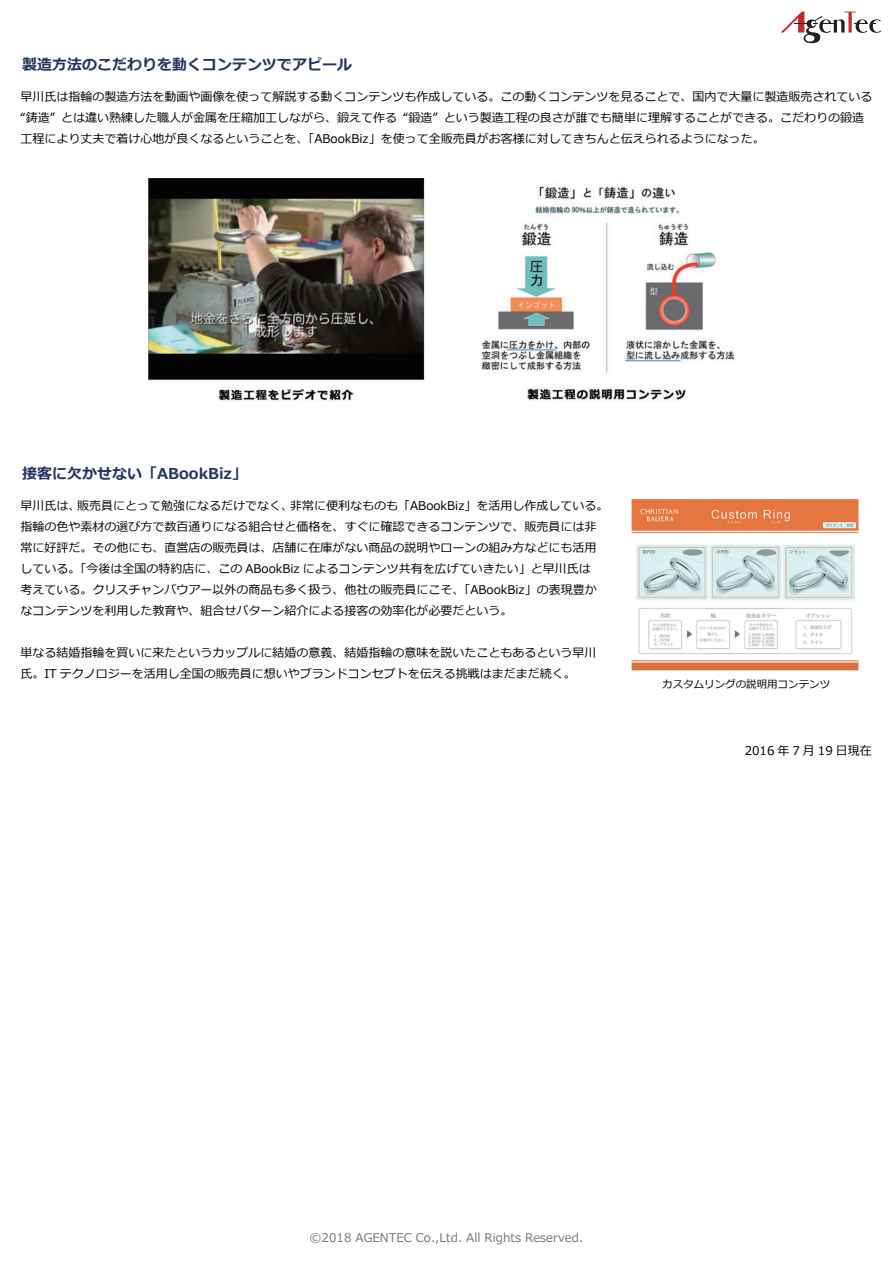
<style>
.page{position:relative;width:893px;height:1263px;background:#fff}
.page>*{position:absolute;margin:0;border:0;box-sizing:border-box;transform-origin:0 0}
.t1{font:700 15px "Meiryo";color:#25375f}
.t2{font:12px/21px "Meiryo";color:#000}
.t3{font:12px "Meiryo";color:#757679}
.t4{font:10.5px "Meiryo";color:#000}
</style>
<div class="page">
<svg style="left:781px;top:12px;width:100px;height:31px"></svg>
<img style="left:631px;top:500px;width:228px;height:170px">
<img style="left:149px;top:178px;width:586px;height:223px">
<p class="t1" style="left:22px;top:54px;width:331px">製造方法のこだわりを動くコンテンツでアピール</p>
<p class="t2" style="left:20px;top:87px;width:853px">早川氏は指輪の製造方法を動画や画像を使って解説する動くコンテンツも作成している。この動くコンテンツを見ることで、国内で大量に製造販売されている“鋳造” とは違い熟練した職人が金属を圧縮加工しながら、鍛えて作る “鍛造” という製造工程の良さが誰でも簡単に理解することができる。こだわりの鍛造工程により丈夫で着け心地が良くなるということを、「ABookBiz」を使って全販売員がお客様に対してきちんと伝えられるようになった。</p>
<p class="t1" style="left:22px;top:463px;width:226px">接客に欠かせない「ABookBiz」</p>
<p class="t2" style="left:20px;top:496px;width:590px">早川氏は、販売員にとって勉強になるだけでなく、非常に便利なものも「ABookBiz」を活用し作成している。指輪の色や素材の選び方で数百通りになる組合せと価格を、すぐに確認できるコンテンツで、販売員には非常に好評だ。その他にも、直営店の販売員は、店舗に在庫がない商品の説明やローンの組み方などにも活用している。「今後は全国の特約店に、この ABookBiz によるコンテンツ共有を広げていきたい」と早川氏は<br>考えている。クリスチャンバウアー以外の商品も多く扱う、他社の販売員にこそ、「ABookBiz」の表現豊かなコンテンツを利用した教育や、組合せパターン紹介による接客の効率化が必要だという。</p>
<p class="t2" style="left:20px;top:643px;width:577px">単なる結婚指輪を買いに来たというカップルに結婚の意義、結婚指輪の意味を説いたこともあるという早川氏。IT テクノロジーを活用し全国の販売員に想いやブランドコンセプトを伝える挑戦はまだまだ続く。</p>
<p class="t4" style="left:662px;top:677px;width:169px">カスタムリングの説明用コンテンツ</p>
<p class="t2" style="left:745px;top:740px;width:129px">2016 年 7 月 19 日現在</p>
<p class="t3" style="left:310px;top:1229px;width:275px">©2018 AGENTEC Co.,Ltd. All Rights Reserved.</p>
</div>
